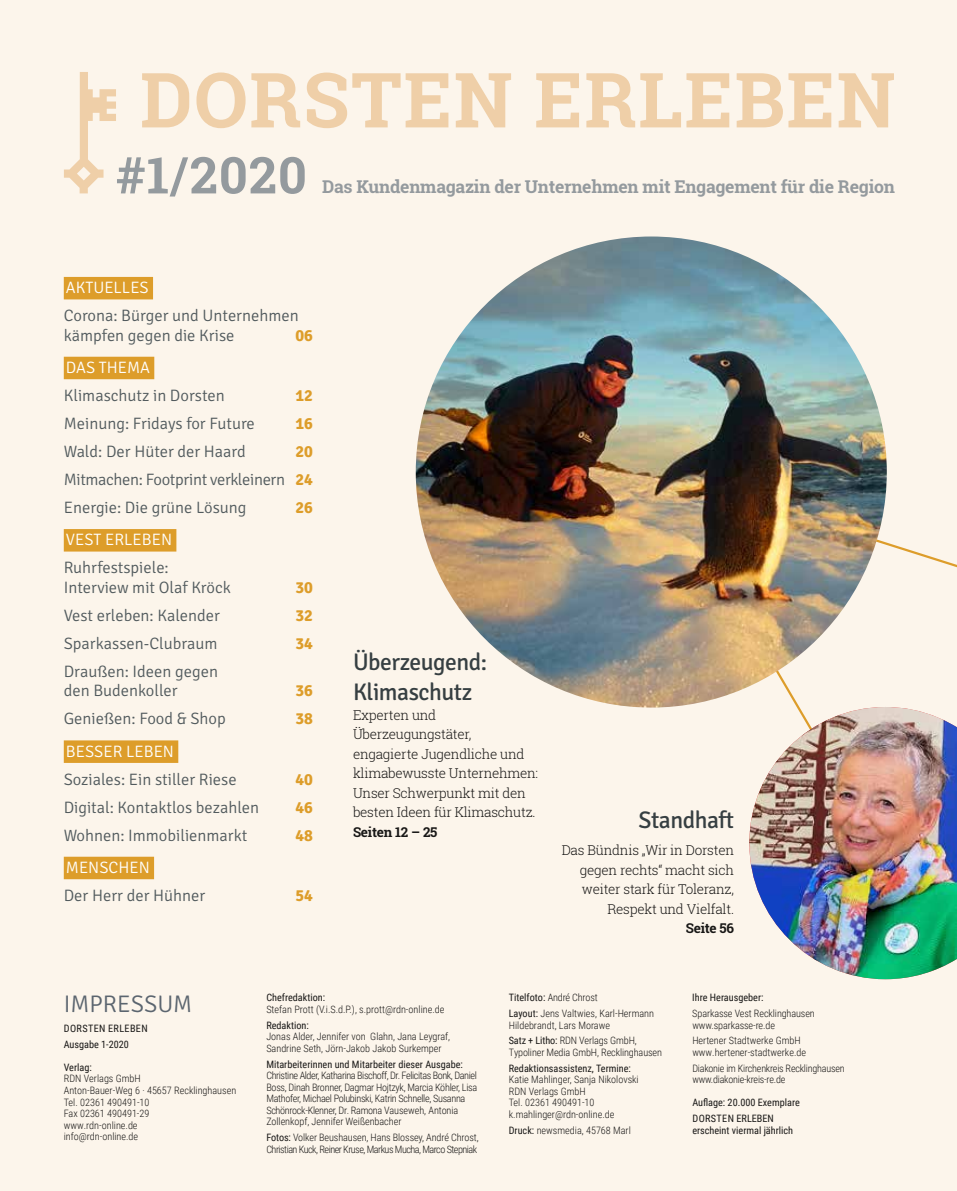
<style>
.page{position:relative;width:957px;height:1191px;background:#fcf5eb}
.page>*{position:absolute;margin:0;border:0;box-sizing:border-box;transform-origin:0 0}
.t1{font:700 76.05px "Roboto Slab";letter-spacing:.02em;color:#efcfa8}
.t2{font:700 50.7px "Roboto Slab";color:#949a9e}
.t3{font:24px/30px "Signika";letter-spacing:-.02em;color:#363f42}
.t4{font:300 24px "Signika";color:#5b656f}
.t5{font:700 17.55px "Roboto Slab";letter-spacing:-.015em;color:#949a9e}
.t6{font:300 16.5px/19.5px "Signika";color:#515a5d}
.t7{font:300 16.5px "Signika";color:#fff}
.t8{font:700 16.5px "Signika";color:#dd9d2a}
.t9{font:300 13.5px/19.5px "Roboto Slab";letter-spacing:-.02em;color:#181716;text-align:right}
.t10{font:700 13.5px "Roboto Slab";letter-spacing:-.02em;color:#181716}
.t11{font:300 10.2px/11.6px "Roboto Condensed";letter-spacing:-.01em;color:#181716}
.t12{font:300 10.2px/11.6px "Roboto Condensed";letter-spacing:-.03em;color:#181716}
.t13{font:10.2px/15.8px "Roboto Condensed";color:#181716}
.t14{font:300 10.2px/11.6px "Roboto Condensed";letter-spacing:-.05em;color:#181716}
.s1{font-weight:700;color:#dd9d2a}
.s2{font-weight:400}
</style>
<div class="page">
<svg style="left:64px;top:72px;width:52px;height:121px"></svg>
<img style="left:416px;top:236px;width:471px;height:471px;border-radius:235px">
<img style="left:749px;top:707px;width:208px;height:272px">
<div style="left:64px;top:277px;width:89px;height:22px;background:#dd9d2a"></div>
<div style="left:64px;top:357px;width:90px;height:22px;background:#dd9d2a"></div>
<div style="left:64px;top:529px;width:112px;height:22px;background:#dd9d2a"></div>
<div style="left:64px;top:740px;width:114px;height:23px;background:#dd9d2a"></div>
<div style="left:64px;top:856px;width:90px;height:23px;background:#dd9d2a"></div>
<h1 class="t1" style="left:140px;top:48px;width:700px">Dorsten ERLEBEN</h1>
<h2 class="t2" style="left:116px;top:140px;width:192px">#1/2020</h2>
<h3 class="t5" style="left:322px;top:175px;width:574px">Das Kundenmagazin der Unternehmen mit Engagement für die Region</h3>
<h3 class="t7" style="left:66px;top:278px;width:84px">Aktuelles</h3>
<h3 class="t6" style="left:64px;top:306px;width:236px">Corona: Bürger und U nternehmen kämpfen gegen die Krise</h3>
<h3 class="t8" style="left:295px;top:325px;width:19px">06</h3>
<h3 class="t7" style="left:66px;top:358px;width:84px">Das Thema</h3>
<h3 class="t6" style="left:64px;top:386px;width:162px">Klimaschutz in Dorsten</h3>
<h3 class="t8" style="left:295px;top:385px;width:19px">12</h3>
<h3 class="t6" style="left:64px;top:414px;width:193px">Meinung: Fridays for Future</h3>
<h3 class="t8" style="left:295px;top:413px;width:19px">16</h3>
<h3 class="t6" style="left:64px;top:442px;width:184px">Wald: Der H üter der H aard</h3>
<h3 class="t6" style="left:64px;top:437px;width:251px;line-height:28px;text-align:justify;text-indent:232px"><span class="s1">20<br></span>Mitmachen: Footprint verkleinern <span class="s1">24<br></span>Energie: Die grüne Lösung</h3>
<h3 class="t8" style="left:295px;top:497px;width:19px">26</h3>
<h3 class="t7" style="left:66px;top:530px;width:19px">VEST</h3>
<h3 class="t7" style="left:105px;top:530px;width:10px">ERLE</h3>
<h3 class="t7" style="left:142px;top:530px;width:32px">BEN</h3>
<h3 class="t6" style="left:64px;top:558px;width:168px">Ruhrfestspiele:<br>Interview mit Olaf Kröck</h3>
<h3 class="t8" style="left:295px;top:577px;width:19px">30</h3>
<h3 class="t6" style="left:64px;top:605px;width:158px">Vest erleben: Kalender</h3>
<h3 class="t8" style="left:295px;top:605px;width:19px">32</h3>
<h3 class="t6" style="left:64px;top:633px;width:155px">Sparkassen-Clubraum</h3>
<h3 class="t8" style="left:295px;top:633px;width:19px">34</h3>
<h3 class="t6" style="left:64px;top:661px;width:156px">Draußen: Ideen gegen den Budenkoller</h3>
<h3 class="t8" style="left:295px;top:680px;width:19px">36</h3>
<h3 class="t6" style="left:64px;top:709px;width:163px">Genießen: Food &amp; Shop</h3>
<h3 class="t8" style="left:295px;top:708px;width:19px">38</h3>
<h3 class="t7" style="left:66px;top:742px;width:20px">BESSER</h3>
<h3 class="t7" style="left:126px;top:742px;width:46px">Leben</h3>
<h3 class="t6" style="left:64px;top:769px;width:174px">Soziales: Ein stiller Riese</h3>
<h3 class="t8" style="left:295px;top:769px;width:19px">40</h3>
<h3 class="t6" style="left:64px;top:797px;width:197px">Digital: Kontaktlos bezahlen</h3>
<h3 class="t8" style="left:295px;top:797px;width:19px">46</h3>
<h3 class="t6" style="left:64px;top:825px;width:185px">Wohnen: Immobilienmarkt</h3>
<h3 class="t8" style="left:295px;top:825px;width:19px">48</h3>
<h3 class="t7" style="left:66px;top:858px;width:82px">Menschen</h3>
<h3 class="t6" style="left:64px;top:886px;width:143px">Der H err der H ühner</h3>
<h3 class="t8" style="left:295px;top:885px;width:19px">54</h3>
<h3 class="t3" style="left:353px;top:647px;width:136px">Überzeugend:<br>Klimaschutz</h3>
<h3 class="t9" style="left:353px;top:704px;width:187px;text-align:left">Experten und<br>Überzeugungstäter, engagierte Jugendliche und klimabewusste Unternehmen:<br>Unser Schwerpunkt mit den besten Ideen für Klimaschutz.</h3>
<h3 class="t10" style="left:353px;top:822px;width:86px">Seiten 12 – 25</h3>
<h3 class="t3" style="left:638px;top:805px;width:97px">Standhaft</h3>
<h3 class="t9" style="left:561px;top:840px;width:174px">Das Bündnis „Wir in Dorsten gegen rechts“ macht sich weiter stark für Toleranz,<br>Respekt und Vielfalt.</h3>
<h3 class="t10" style="left:686px;top:919px;width:50px">Seite 56</h3>
<h3 class="t4" style="left:64px;top:991px;width:130px">Impressum</h3>
<p class="t13" style="left:64px;top:1020px;width:79px">Dorsten ERLEBEN<br>Ausgabe 1-2020</p>
<p class="t13" style="left:64px;top:1059px;width:29px">Verlag:</p>
<p class="t11" style="left:64px;top:1072px;width:174px">RDN Verlags GmbH<br>Anton-Bauer-Weg 6 · 45657 Recklinghausen<br>Tel. 02361 490491-10<br>Fax 02361 490491-29<br>www.rdn-online.de<br>info@rdn-online.de</p>
<p class="t13" style="left:266px;top:989px;width:60px">Chefredaktion:</p>
<p class="t11" style="left:266px;top:1003px;width:180px">Stefan Prott (V.i.S.d.P.), s.prott@rdn-online.de</p>
<p class="t13" style="left:266px;top:1016px;width:44px">Redaktion:</p>
<p class="t11" style="left:266px;top:1030px;width:185px">Jonas Alder, Jennifer von Glahn, Jana Leygraf,<br>Sandrine Seth, Jörn-Jakob Jakob Surkemper</p>
<p class="t13" style="left:266px;top:1055px;width:198px">Mitarbeiterinnen und Mitarbeiter dieser Ausgabe:</p>
<p class="t12" style="left:266px;top:1069px;width:212px">Christine Alder, Katharina Bischoff, Dr. Felicitas Bonk, Daniel Boss, Dinah Bronner, Dagmar Hojtzyk, Marcia Köhler, Lisa Mathofer, Michael Polubinski, Katrin Schnelle, Susanna Schönrock-Klenner, Dr. Ramona Vauseweh, Antonia Zollenkopf, Jennifer Weißenbacher</p>
<p class="t14" style="left:266px;top:1131px;width:214px"><span class="s2">Fotos:</span> Volker Beushausen, Hans Blossey, André Chrost,<br>Christian Kuck, Reiner Kruse, Markus Mucha, Marco Stepniak</p>
<p class="t11" style="left:509px;top:989px;width:147px;line-height:15.8px"><span class="s2">Titelfoto:</span> André Chrost<br><span class="s2">Layout:</span> Jens Valtwies, Karl-Hermann</p>
<p class="t11" style="left:509px;top:1016px;width:130px;line-height:15.8px">Hildebrandt, Lars Morawe<br><span class="s2">Satz + Litho:</span> RDN Verlags GmbH,</p>
<p class="t11" style="left:509px;top:1046px;width:155px">Typoliner Media GmbH, Recklinghausen</p>
<p class="t13" style="left:509px;top:1060px;width:124px">Redaktionsassistenz, Termine:</p>
<p class="t11" style="left:509px;top:1073px;width:131px">Katie Mahlinger, Sanja Nikolovski<br>RDN Verlags GmbH<br>Tel. 02361 490491-10 k.mahlinger@rdn-online.de</p>
<p class="t11" style="left:509px;top:1124px;width:123px"><span class="s2">Druck:</span> newsmedia, 45768 Marl</p>
<p class="t13" style="left:692px;top:989px;width:73px">Ihre Herausgeber:</p>
<p class="t11" style="left:692px;top:1007px;width:124px">Sparkasse Vest Recklinghausen www.sparkasse-re.de</p>
<p class="t11" style="left:692px;top:1034px;width:115px">Hertener Stadtwerke GmbH www.hertener-stadtwerke.de</p>
<p class="t11" style="left:692px;top:1062px;width:154px">Diakonie im Kirchenkreis Recklinghausen www.diakonie-kreis-re.de</p>
<p class="t13" style="left:692px;top:1094px;width:109px">Auflage: 20.000 Exemplare<br>Dorsten ERLEBEN</p>
<p class="t13" style="left:692px;top:1122px;width:102px">erscheint viermal jährlich</p>
</div>
